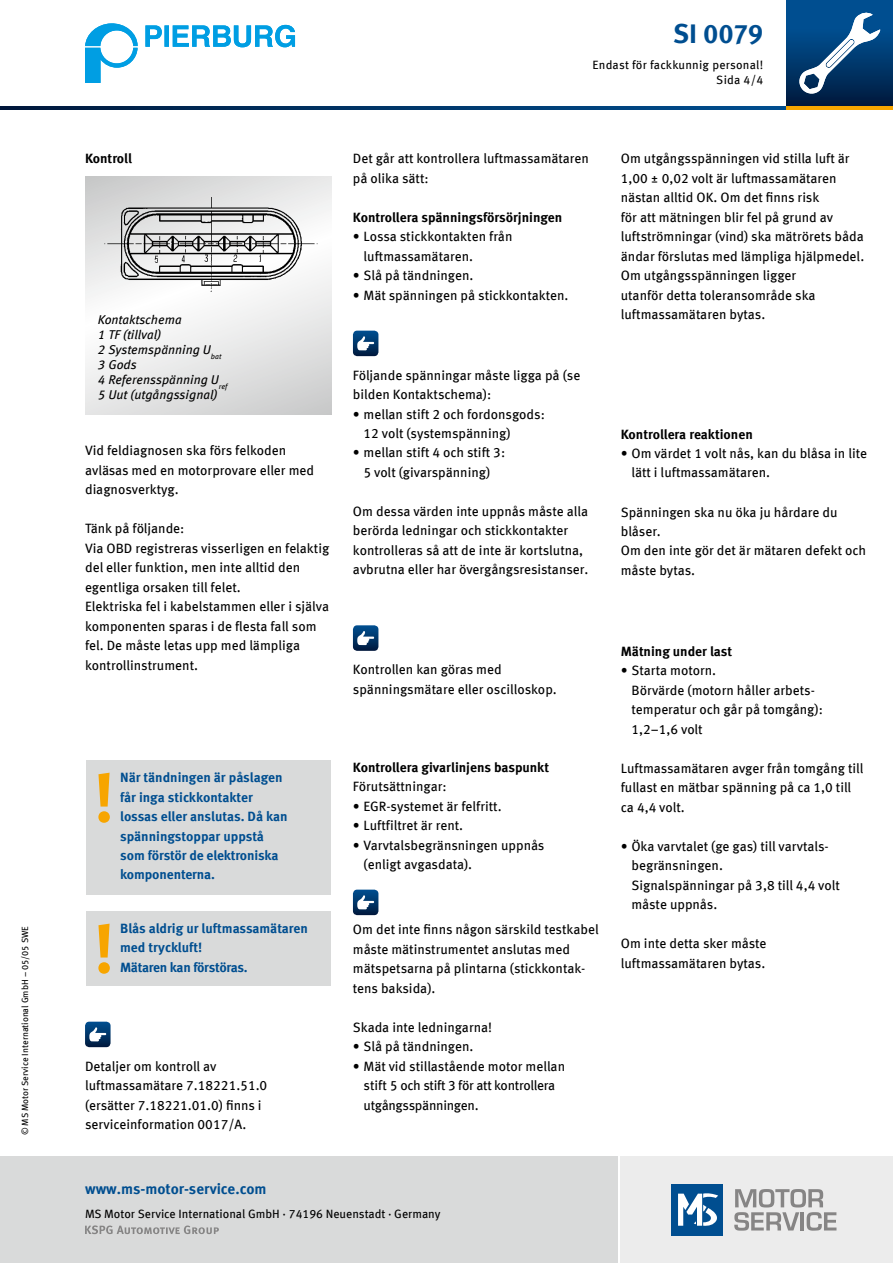
<style>
.page{position:relative;width:893px;height:1263px;background:#fff}
.page>*{position:absolute;margin:0;border:0;box-sizing:border-box;transform-origin:0 0}
.t1{font:700 69.3px "Meta OFC";color:#f7a500}
.t2{font:700 27px "Meta OFC";letter-spacing:-.01em;color:#004e90}
.t3{font:700 15px "Meta OFC";color:#004e90}
.t4{font:13.5px/19.5px "Meta OFC";color:#000}
.t5{font:700 13.5px/19.5px "Meta OFC";letter-spacing:-.005em;color:#004e90}
.t6{font:700 13.5px "Meta OFC";color:#000}
.t7{font:13.5px/19.5px "Meta OFC";letter-spacing:-.02em;color:#000}
.t8{font:700 13.5px "Meta OFC";letter-spacing:-.025em;color:#004e90}
.t9{font:italic 12.75px/15px "Meta OFC";color:#000}
.t10{font:12px "Meta OFC";color:#000}
.t11{font:12px/15px "Meta OFC";letter-spacing:.02em;color:#000;text-align:right}
.t12{font:9px "Meta OFC";color:#000}
</style>
<div class="page">
<div style="left:621px;top:1157px;width:272px;height:106px;background:#ececec"></div>
<div style="left:0;top:1157px;width:617px;height:106px;background:#d9dada"></div>
<div style="left:672px;top:1184px;width:51px;height:51px;background:#004e90"></div>
<svg style="left:678px;top:1193px;width:40px;height:33px"></svg>
<svg style="left:734px;top:1189px;width:102px;height:42px"></svg>
<svg style="left:787px;top:0;width:106px;height:106px;background:#00386e"></svg>
<svg style="left:85px;top:1225px;width:134px;height:9px"></svg>
<svg style="left:0;top:106px;width:787px;height:4px;background:#003466"></svg>
<hr style="left:787px;top:106px;width:106px;height:4px;background:#f7a500">
<svg style="left:798px;top:12px;width:82px;height:83px"></svg>
<svg style="left:85px;top:23px;width:53px;height:60px"></svg>
<svg style="left:145px;top:25px;width:150px;height:22px"></svg>
<svg style="left:85px;top:176px;width:247px;height:239px"></svg>
<img style="left:104px;top:197px;width:215px;height:95px">
<svg style="left:353px;top:890px;width:25px;height:25px"></svg>
<div style="left:86px;top:760px;width:245px;height:134px;background:#d9dada"></div>
<div style="left:86px;top:911px;width:245px;height:75px;background:#d9dada"></div>
<svg style="left:85px;top:1022px;width:26px;height:25px"></svg>
<svg style="left:353px;top:331px;width:25px;height:25px"></svg>
<svg style="left:353px;top:625px;width:25px;height:26px"></svg>
<p class="t12" style="left:19px;top:1135px;width:211px;rotate:-90deg">© MS Motor Service International GmbH – 05/05 SWE</p>
<h2 class="t2" style="left:673px;top:16px;width:92px">SI 0079</h2>
<p class="t11" style="left:592px;top:57px;width:172px">Endast för fackkunnig personal!<br>Sida 4/4</p>
<p class="t6" style="left:85px;top:150px;width:48px">Kontroll</p>
<p class="t9" style="left:98px;top:312px;width:131px">Kontaktschema<br>1 TF (tillval)<br>2 Systemspänning U<sub>bat<br></sub>3 Gods<br>4 Referensspänning U<sub>ref<br></sub>5 Uut (utgångssignal)</p>
<p class="t4" style="left:85px;top:441px;width:231px">Vid feldiagnosen ska förs felkoden avläsas med en motorprovare eller med diagnosverktyg.</p>
<p class="t4" style="left:85px;top:519px;width:246px">Tänk på följande:<br>Via OBD registreras visserligen en felaktig del eller funktion, men inte alltid den egentliga orsaken till felet.<br>Elektriska fel i kabelstammen eller i själva komponenten sparas i de flesta fall som fel. De måste letas upp med lämpliga kontrollinstrument.</p>
<h1 class="t1" style="left:94px;top:754px;width:23px">!</h1>
<p class="t5" style="left:120px;top:768px;width:169px">När tändningen är påslagen får inga stickkontakter lossas eller anslutas. Då kan spänningstoppar uppstå som förstör de elektroniska komponenterna.</p>
<h1 class="t1" style="left:94px;top:905px;width:23px">!</h1>
<p class="t5" style="left:120px;top:919px;width:189px">Blås aldrig ur luftmassamätaren med tryckluft!</p>
<p class="t8" style="left:120px;top:959px;width:129px">Mätaren kan förstöras.</p>
<p class="t4" style="left:85px;top:1056px;width:184px">Detaljer om kontroll av luftmassamätare 7.18221.51.0 (ersätter 7.18221.01.0) finns i serviceinformation 0017/A.</p>
<p class="t4" style="left:353px;top:149px;width:238px">Det går att kontrollera luftmassamätaren på olika sätt:</p>
<p class="t6" style="left:353px;top:208px;width:211px">Kontrollera spänningsförsörjningen</p>
<p class="t4" style="left:364px;top:227px;width:150px;text-indent:-11px">• Lossa stickkontakten från luftmassamätaren.</p>
<p class="t4" style="left:353px;top:266px;width:122px">• Slå på tändningen.</p>
<p class="t4" style="left:353px;top:285px;width:217px">• Mät spänningen på stickkontakten.</p>
<p class="t4" style="left:353px;top:365px;width:229px">Följande spänningar måste ligga på (se bilden Kontaktschema):</p>
<p class="t4" style="left:364px;top:404px;width:183px;text-indent:-11px">• mellan stift 2 och fordonsgods:<br>12 volt (systemspänning)</p>
<p class="t4" style="left:353px;top:443px;width:154px;text-align:center">• mellan stift 4 och stift 3:<br>5 volt (givarspänning)</p>
<p class="t4" style="left:353px;top:502px;width:237px">Om dessa värden inte uppnås måste alla berörda ledningar och stickkontakter kontrolleras så att de inte är kortslutna, avbrutna eller har övergångsresistanser.</p>
<p class="t4" style="left:621px;top:149px;width:245px">Om utgångsspänningen vid stilla luft är 1,00 ± 0,02 volt är luftmassamätaren nästan alltid OK. Om det finns risk<br>för att mätningen blir fel på grund av luftströmningar (vind) ska mätrörets båda ändar förslutas med lämpliga hjälpmedel.<br>Om utgångsspänningen ligger<br>utanför detta toleransområde ska luftmassamätaren bytas.</p>
<p class="t6" style="left:621px;top:425px;width:133px">Kontrollera reaktionen</p>
<p class="t4" style="left:631px;top:444px;width:237px;text-indent:-11px">• Om värdet 1 volt nås, kan du blåsa in lite lätt i luftmassamätaren.</p>
<p class="t4" style="left:621px;top:502px;width:247px">Spänningen ska nu öka ju hårdare du blåser.<br>Om den inte gör det är mätaren defekt och måste bytas.</p>
<p class="t4" style="left:353px;top:660px;width:205px">Kontrollen kan göras med spänningsmätare eller oscilloskop.</p>
<p class="t6" style="left:353px;top:759px;width:198px">Kontrollera givarlinjens baspunkt</p>
<p class="t4" style="left:353px;top:777px;width:95px">Förutsättningar:</p>
<p class="t4" style="left:353px;top:796px;width:150px">• EGR-systemet är felfritt.</p>
<p class="t4" style="left:353px;top:816px;width:112px">• Luftfiltret är rent.</p>
<p class="t4" style="left:364px;top:835px;width:182px;text-indent:-11px">• Varvtalsbegränsningen uppnås (enligt avgasdata).</p>
<p class="t4" style="left:353px;top:920px;width:247px">Om det inte finns någon särskild testkabel måste mätinstrumentet anslutas med mätspetsarna på plintarna (stickkontak&shy;tens baksida).</p>
<p class="t4" style="left:353px;top:1017px;width:141px">Skada inte ledningarna!</p>
<p class="t4" style="left:353px;top:1037px;width:122px">• Slå på tändningen.</p>
<p class="t7" style="left:364px;top:1056px;width:203px;text-indent:-11px">• Mät vid stillastående motor mellan stift 5 och stift 3 för att kontrollera utgångsspänningen.</p>
<p class="t6" style="left:621px;top:643px;width:113px">Mätning under last</p>
<p class="t4" style="left:631px;top:661px;width:193px;text-indent:-11px">• Starta motorn.<br>Börvärde (motorn håller arbets&shy;temperatur och går på tomgång):<br>1,2–1,6 volt</p>
<p class="t4" style="left:621px;top:759px;width:244px">Luftmassamätaren avger från tomgång till fullast en mätbar spänning på ca 1,0 till ca 4,4 volt.</p>
<p class="t4" style="left:631px;top:837px;width:210px;text-indent:-11px">• Öka varvtalet (ge gas) till varvtals&shy;begränsningen.<br>Signalspänningar på 3,8 till 4,4 volt måste uppnås.</p>
<p class="t4" style="left:621px;top:934px;width:147px">Om inte detta sker måste luftmassamätaren bytas.</p>
<p class="t3" style="left:85px;top:1179px;width:183px">www.ms-motor-service.com</p>
<p class="t10" style="left:85px;top:1206px;width:357px">MS Motor Service International GmbH · 74196 Neuenstadt · Germany</p>
</div>
